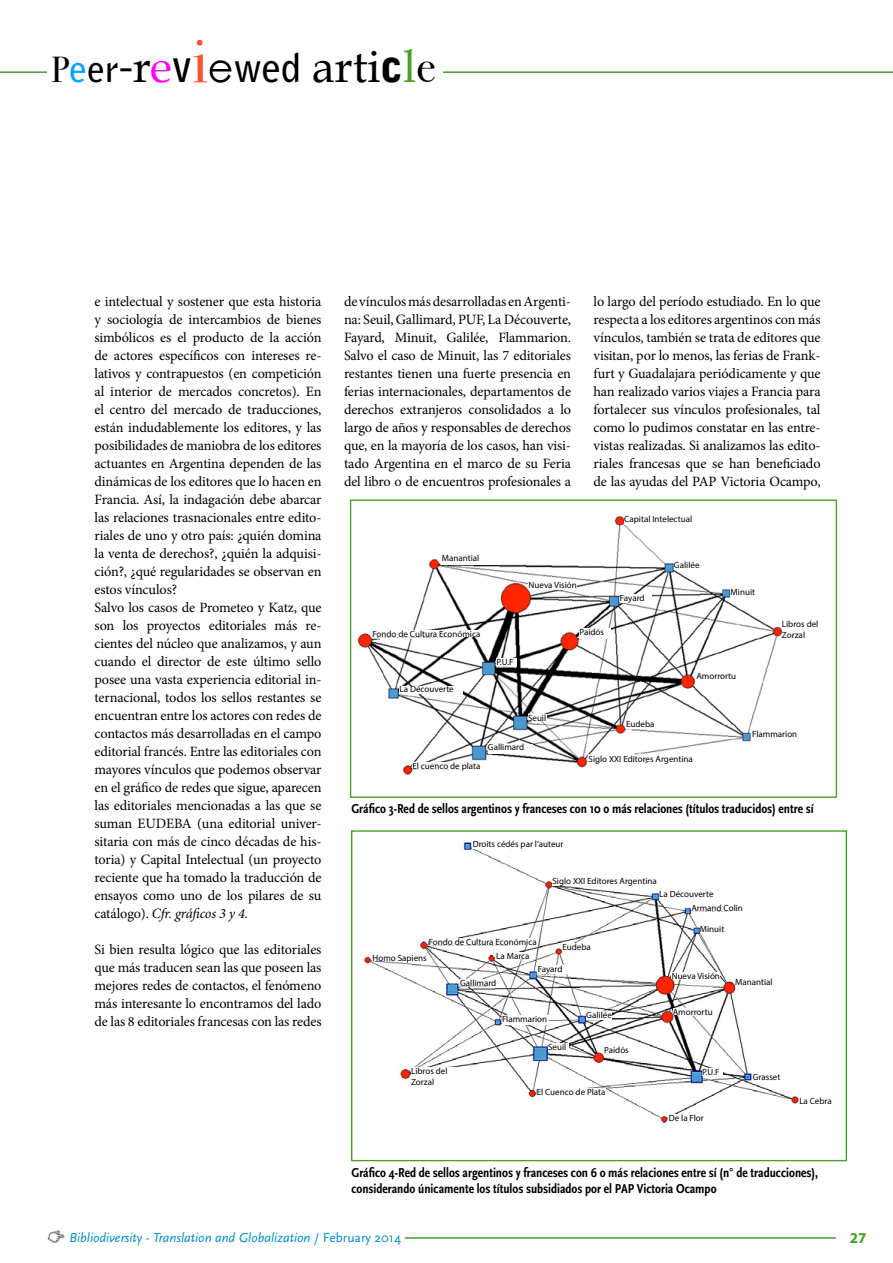
<style>
.page{position:relative;width:893px;height:1263px;background:#fff}
.page>*{position:absolute;margin:0;border:0;box-sizing:border-box;transform-origin:0 0}
.t1{font:45.3px "Book Antiqua";color:#000}
.t2{font:700 15px "Myriad Pro";color:#44a12b}
.t3{font:14.25px/18px "Minion Pro";letter-spacing:-.01em;color:#000;text-align:justify}
.t4{font:13.5px/16.2px "Scala Sans Bold Con";color:#000}
.t5{font:italic 13.5px "Scala Sans";color:#008cc7}
.t6{font:9px/10.8px "Myriad Pro";color:#000}
.s1{font-family:"Bodoni Svty Two ITCTT Book";font-size:36px}
.s2{font-family:"Bell Gothic Std";font-weight:700;font-size:36px;color:#00a3ff}
.s3{font-family:"Bell Gothic Std";font-weight:700;font-size:36px}
.s4{font-family:"Myriad Pro";font-size:45px}
.s5{color:#f0f}
.s6{font-family:"Bell Gothic Std";font-weight:700}
.s7{font-family:"Bodoni Svty Two ITCTT Book";font-size:62.85px;color:#ff5432}
.s8{font-family:"Century Gothic";font-size:39.6px}
.s9{font-family:"Bell Gothic Std";font-weight:700;font-size:39.6px}
.s10{font-family:"Bell Gothic Std";font-weight:900}
.s11{color:#44a12b}
.s12{font-family:"Bodoni Svty Two ITCTT Book"}
.s13{font-style:italic}
.s14{font-style:normal}
</style>
<div class="page">
<hr style="left:0;top:71px;width:893px;height:2px;background:#44a12b">
<hr style="left:66px;top:1237px;width:770px;height:2px;background:#44a12b">
<div style="left:65px;top:1232px;width:340px;height:17px;background:#fff"></div>
<div style="left:48px;top:23px;width:395px;height:76px;background:#fff"></div>
<div style="left:350px;top:500px;width:487px;height:298px;background:#fff;border:1px solid #44a12b"></div>
<img style="left:357px;top:514px;width:425px;height:261px">
<div style="left:624px;top:515px;width:86px;height:8px;background:#fff"></div>
<div style="left:674px;top:561px;width:85px;height:8px;background:#fff"></div>
<div style="left:731px;top:589px;width:85px;height:7px;background:#fff"></div>
<div style="left:752px;top:731px;width:61px;height:11px;background:#fff"></div>
<div style="left:696px;top:673px;width:61px;height:11px;background:#fff"></div>
<div style="left:589px;top:755px;width:104px;height:7px;background:#fff"></div>
<div style="left:412px;top:762px;width:69px;height:7px;background:#fff"></div>
<div style="left:400px;top:686px;width:63px;height:7px;background:#fff"></div>
<div style="left:488px;top:744px;width:44px;height:9px;background:#fff"></div>
<div style="left:528px;top:714px;width:18px;height:7px;background:#fff"></div>
<div style="left:626px;top:720px;width:40px;height:9px;background:#fff"></div>
<div style="left:620px;top:594px;width:31px;height:9px;background:#fff"></div>
<div style="left:579px;top:628px;width:32px;height:11px;background:#fff"></div>
<div style="left:496px;top:658px;width:20px;height:8px;background:#fff"></div>
<div style="left:529px;top:581px;width:48px;height:9px;background:#fff"></div>
<div style="left:442px;top:554px;width:59px;height:11px;background:#fff"></div>
<div style="left:372px;top:630px;width:108px;height:7px;background:#fff"></div>
<div style="left:351px;top:830px;width:496px;height:331px;background:#fff;border:1px solid #44a12b"></div>
<img style="left:364px;top:842px;width:435px;height:281px">
<div style="left:586px;top:1011px;width:26px;height:8px;background:#fff"></div>
<div style="left:700px;top:925px;width:85px;height:8px;background:#fff"></div>
<div style="left:411px;top:1067px;width:48px;height:23px;background:#fff"></div>
<div style="left:673px;top:1008px;width:40px;height:7px;background:#fff"></div>
<div style="left:659px;top:890px;width:64px;height:8px;background:#fff"></div>
<div style="left:460px;top:979px;width:36px;height:6px;background:#fff"></div>
<div style="left:496px;top:952px;width:37px;height:6px;background:#fff"></div>
<div style="left:373px;top:954px;width:54px;height:7px;background:#fff"></div>
<div style="left:563px;top:943px;width:39px;height:9px;background:#fff"></div>
<div style="left:538px;top:965px;width:31px;height:9px;background:#fff"></div>
<div style="left:502px;top:1015px;width:46px;height:9px;background:#fff"></div>
<div style="left:537px;top:1088px;width:69px;height:7px;background:#fff"></div>
<div style="left:669px;top:1114px;width:69px;height:6px;background:#fff"></div>
<div style="left:753px;top:1073px;width:69px;height:7px;background:#fff"></div>
<div style="left:691px;top:904px;width:69px;height:7px;background:#fff"></div>
<div style="left:604px;top:1046px;width:31px;height:10px;background:#fff"></div>
<div style="left:702px;top:1068px;width:20px;height:8px;background:#fff"></div>
<div style="left:672px;top:972px;width:48px;height:7px;background:#fff"></div>
<div style="left:735px;top:978px;width:59px;height:10px;background:#fff"></div>
<div style="left:429px;top:938px;width:108px;height:7px;background:#fff"></div>
<div style="left:473px;top:840px;width:117px;height:8px;background:#fff"></div>
<div style="left:552px;top:877px;width:105px;height:9px;background:#fff"></div>
<div style="left:548px;top:1043px;width:21px;height:7px;background:#fff"></div>
<img style="left:47px;top:1230px;width:18px;height:14px">
<h1 class="t1" style="left:51px;top:39px;width:386px"><span class="s1">P</span><span class="s2">e</span><span class="s3">er</span><span class="s4">-</span>r<span class="s5">e</span><span class="s6">v</span><span class="s7">i</span><span class="s8">e</span><span class="s9">wed</span> arti<span class="s10">c</span><span class="s11">l</span><span class="s12">e</span></h1>
<p class="t3" style="left:94px;top:293px;width:229px;text-align:left">e intelectual y sostener que esta historia y sociología de intercambios de bienes simbólicos es el producto de la acción de actores específicos con intereses re&shy;lativos y contrapuestos (en competición al interior de mercados concretos). En el centro del mercado de traducciones, están indudablemente los editores, y las posibilidades de maniobra de los editores actuantes en Argentina dependen de las dinámicas de los editores que lo hacen en Francia. Así, la indagación debe abarcar las relaciones trasnacionales entre edito&shy;riales de uno y otro país: ¿quién domina la venta de derechos?, ¿quién la adquisi&shy;ción?, ¿qué regularidades se observan en estos vínculos?<br>Salvo los casos de Prometeo y Katz, que son los proyectos editoriales más re&shy;cientes del núcleo que analizamos, y aun cuando el director de este último sello posee una vasta experiencia editorial in&shy;ternacional, todos los sellos restantes se encuentran entre los actores con redes de contactos más desarrolladas en el campo editorial francés. Entre las editoriales con mayores vínculos que podemos observar en el gráfico de redes que sigue, aparecen las editoriales mencionadas a las que se suman EUDEBA (una editorial univer&shy;sitaria con más de cinco décadas de his&shy;toria) y Capital Intelectual (un proyecto reciente que ha tomado la traducción de ensayos como uno de los pilares de su catálogo). <span class="s13">Cfr. gráficos 3 y 4.</span></p>
<p class="t3" style="left:94px;top:940px;width:229px">Si bien resulta lógico que las editoriales que más traducen sean las que poseen las mejores redes de contactos, el fenómeno más interesante lo encontramos del lado de las 8 editoriales francesas con las redes</p>
<p class="t3" style="left:344px;top:292px;width:229px">de vínculos más desarrolladas en Argenti&shy;na: Seuil, Gallimard, PUF, La Découverte, Fayard, Minuit, Galilée, Flammarion.<br>Salvo el caso de Minuit, las 7 editoriales restantes tienen una fuerte presencia en ferias internacionales, departamentos de derechos extranjeros consolidados a lo largo de años y responsables de derechos que, en la mayoría de los casos, han visi&shy;tado Argentina en el marco de su Feria del libro o de encuentros profesionales a</p>
<p class="t3" style="left:594px;top:292px;width:229px">lo largo del período estudiado. En lo que respecta a los editores argentinos con más vínculos, también se trata de editores que visitan, por lo menos, las ferias de Frank&shy;furt y Guadalajara periódicamente y que han realizado varios viajes a Francia para fortalecer sus vínculos profesionales, tal como lo pudimos constatar en las entre&shy;vistas realizadas. Si analizamos las edito&shy;riales francesas que se han beneficiado de las ayudas del PAP Victoria Ocampo,</p>
<p class="t6" style="left:442px;top:553px;width:39px">Manantial</p>
<p class="t6" style="left:372px;top:629px;width:109px">Fondo de Cultura Económica</p>
<p class="t6" style="left:400px;top:684px;width:56px">La Découverte</p>
<p class="t6" style="left:529px;top:580px;width:50px">Nueva Visión</p>
<p class="t6" style="left:496px;top:656px;width:19px">P.U.F</p>
<p class="t6" style="left:579px;top:627px;width:26px">Paidós</p>
<p class="t6" style="left:624px;top:513px;width:69px">Capital Intelectual</p>
<p class="t6" style="left:674px;top:560px;width:27px">Galilée</p>
<p class="t6" style="left:620px;top:592px;width:26px">Fayard</p>
<p class="t6" style="left:731px;top:587px;width:26px">Minuit</p>
<p class="t6" style="left:696px;top:671px;width:41px">Amorrortu</p>
<p class="t6" style="left:782px;top:618px;width:38px">Libros del<br>Zorzal</p>
<p class="t6" style="left:528px;top:712px;width:20px">Seuil</p>
<p class="t6" style="left:412px;top:760px;width:70px">El cuenco de plata</p>
<p class="t6" style="left:488px;top:742px;width:38px">Gallimard</p>
<p class="t6" style="left:626px;top:718px;width:30px">Eudeba</p>
<p class="t6" style="left:589px;top:753px;width:106px">Siglo XXI Editores Argentina</p>
<p class="t6" style="left:752px;top:729px;width:47px">Flammarion</p>
<p class="t4" style="left:351px;top:800px;width:464px">Gráfico 3-Red de sellos argentinos y franceses con 10 o más relaciones (títulos traducidos) entre sí</p>
<p class="t6" style="left:473px;top:838px;width:92px">Droits cédés par l’auteur</p>
<p class="t6" style="left:552px;top:876px;width:106px">Siglo XXI Editores Argentina</p>
<p class="t6" style="left:659px;top:888px;width:56px">La Découverte</p>
<p class="t6" style="left:691px;top:903px;width:53px">Armand Colin</p>
<p class="t6" style="left:429px;top:936px;width:109px">Fondo de Cultura Económica</p>
<p class="t6" style="left:373px;top:952px;width:56px">Homo Sapiens</p>
<p class="t6" style="left:496px;top:950px;width:35px">La Marca</p>
<p class="t6" style="left:563px;top:941px;width:30px">Eudeba</p>
<p class="t6" style="left:411px;top:1065px;width:38px">Libros del<br>Zorzal</p>
<p class="t6" style="left:460px;top:977px;width:38px">Gallimard</p>
<p class="t6" style="left:538px;top:963px;width:26px">Fayard</p>
<p class="t6" style="left:502px;top:1013px;width:47px">Flammarion</p>
<p class="t6" style="left:548px;top:1041px;width:20px">Seuil</p>
<p class="t6" style="left:586px;top:1010px;width:27px">Galilée</p>
<p class="t6" style="left:604px;top:1044px;width:26px">Paidós</p>
<p class="t6" style="left:537px;top:1086px;width:70px">El Cuenco de Plata</p>
<p class="t6" style="left:700px;top:923px;width:26px">Minuit</p>
<p class="t6" style="left:672px;top:970px;width:50px">Nueva Visión</p>
<p class="t6" style="left:673px;top:1006px;width:41px">Amorrortu</p>
<p class="t6" style="left:735px;top:976px;width:39px">Manantial</p>
<p class="t6" style="left:702px;top:1066px;width:19px">P.U.F</p>
<p class="t6" style="left:669px;top:1112px;width:37px">De la Flor</p>
<p class="t6" style="left:753px;top:1071px;width:29px">Grasset</p>
<p class="t6" style="left:799px;top:1095px;width:34px">La Cebra</p>
<p class="t4" style="left:351px;top:1164px;width:468px">Gráfico 4-Red de sellos argentinos y franceses con 6 o más relaciones entre sí (n° de traducciones), considerando únicamente los títulos subsidiados por el PAP Victoria Ocampo</p>
<p class="t5" style="left:69px;top:1230px;width:334px">Bibliodiversity - Translation and Globalization <span class="s14">/ February 2014</span></p>
<p class="t2" style="left:850px;top:1228px;width:18px">27</p>
</div>
